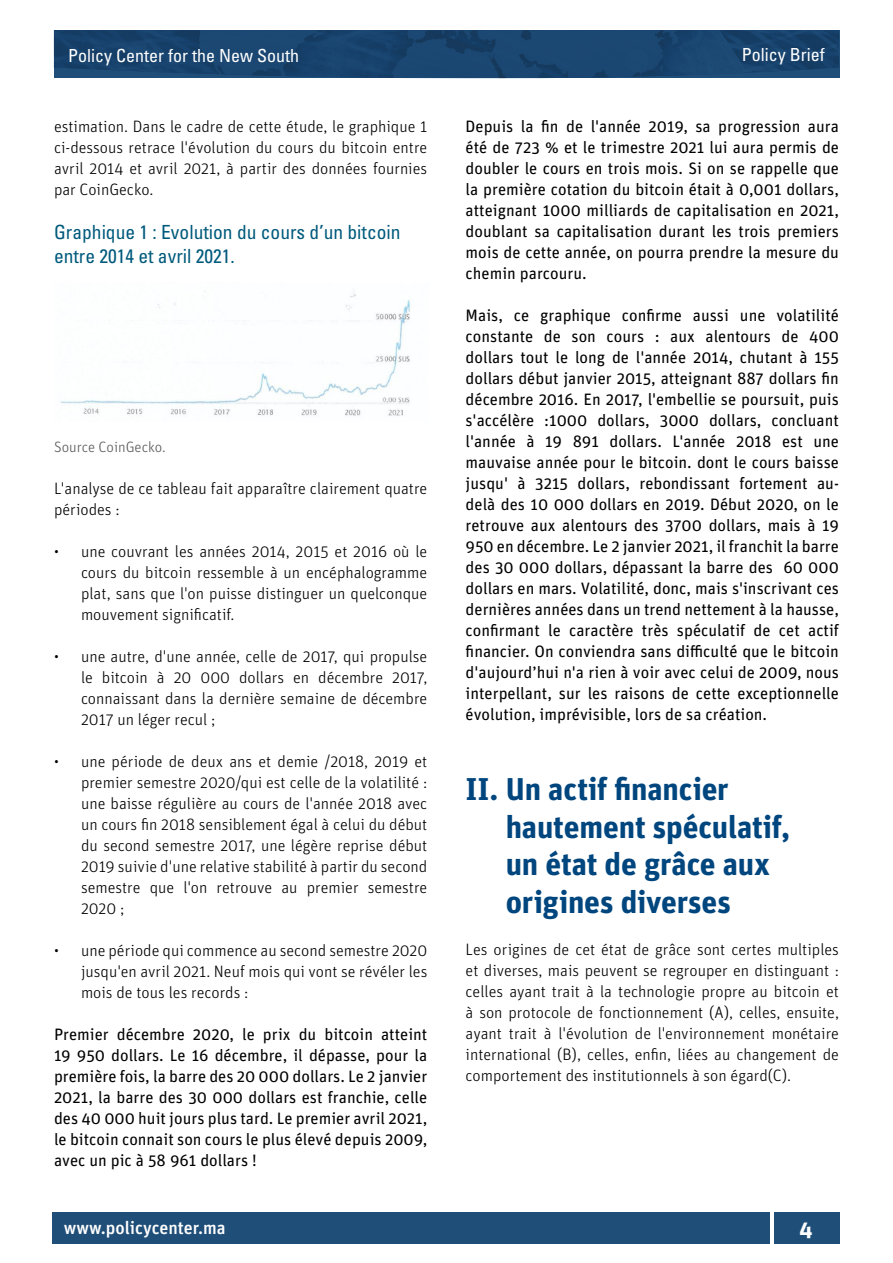
<style>
.page{position:relative;width:893px;height:1263px;background:#fff}
.page>*{position:absolute;margin:0;border:0;box-sizing:border-box;transform-origin:0 0}
.t1{font:700 31.5px/37.8px "Unit Pro";letter-spacing:-.005em;color:#00467e}
.t2{font:700 22.5px "Unit Pro";color:#fff}
.t3{font:condensed 19.5px/23.4px "Univers LT Std";color:#005a7c}
.t4{font:condensed 18px "Univers LT Std";color:#fff}
.t5{font:500 18px "Unit Pro";color:#fff}
.t6{font:16.5px/21px "Unit Pro";color:#000;text-align:justify}
.t7{font:300 16.5px/21px "Unit Pro";color:#000;text-align:justify}
.t8{font:300 15px "Unit Pro";color:#58585c}
</style>
<div class="page">
<img style="left:54px;top:30px;width:785px;height:49px">
<div style="left:52px;top:1212px;width:718px;height:31px;background:#1f4e79"></div>
<div style="left:774px;top:1212px;width:65px;height:31px;background:#1f4e79"></div>
<img style="left:60px;top:291px;width:351px;height:125px">
<p class="t4" style="left:68px;top:44px;width:232px">Policy Center for the New South</p>
<p class="t4" style="left:742px;top:43px;width:84px">Policy Brief</p>
<p class="t7" style="left:54px;top:116px;width:375px">estimation. Dans le cadre de cette étude, le graphique 1 ci-dessous retrace l'évolution du cours du bitcoin entre avril 2014 et avril 2021, à partir des données fournies par CoinGecko.</p>
<p class="t3" style="left:54px;top:220px;width:348px">Graphique 1 : Evolution du cours d’un bitcoin entre 2014 et avril 2021.</p>
<p class="t8" style="left:54px;top:438px;width:113px">Source CoinGecko.</p>
<p class="t7" style="left:54px;top:478px;width:375px">L'analyse de ce tableau fait apparaître clairement quatre périodes :</p>
<p class="t7" style="left:81px;top:541px;width:348px;text-indent:-27px">• une couvrant les années 2014, 2015 et 2016 où le cours du bitcoin ressemble à un encéphalogramme plat, sans que l'on puisse distinguer un quelconque mouvement significatif.</p>
<p class="t7" style="left:81px;top:646px;width:348px;text-indent:-27px">• une autre, d'une année, celle de 2017, qui propulse le bitcoin à 20 000 dollars en décembre 2017, connaissant dans la dernière semaine de décembre 2017 un léger recul ;</p>
<p class="t7" style="left:81px;top:751px;width:348px;text-indent:-27px">• une période de deux ans et demie /2018, 2019 et premier semestre 2020/qui est celle de la volatilité : une baisse régulière au cours de l'année 2018 avec un cours fin 2018 sensiblement égal à celui du début du second semestre 2017, une légère reprise début 2019 suivie d'une relative stabilité à partir du second semestre que l'on retrouve au premier semestre 2020 ;</p>
<p class="t7" style="left:81px;top:940px;width:348px;text-indent:-27px">• une période qui commence au second semestre 2020 jusqu'en avril 2021. Neuf mois qui vont se révéler les mois de tous les records :</p>
<p class="t6" style="left:54px;top:1023px;width:375px">Premier décembre 2020, le prix du bitcoin atteint 19 950 dollars. Le 16 décembre, il dépasse, pour la première fois, la barre des 20 000 dollars. Le 2 janvier 2021, la barre des 30 000 dollars est franchie, celle des 40 000 huit jours plus tard. Le premier avril 2021, le bitcoin connait son cours le plus élevé depuis 2009, avec un pic à 58 961 dollars !</p>
<p class="t6" style="left:466px;top:115px;width:375px">Depuis la fin de l'année 2019, sa progression aura été de 723 % et le trimestre 2021 lui aura permis de doubler le cours en trois mois. Si on se rappelle que la première cotation du bitcoin était à 0,001 dollars, atteignant 1000 milliards de capitalisation en 2021, doublant sa capitalisation durant les trois premiers mois de cette année, on pourra prendre la mesure du chemin parcouru.</p>
<p class="t6" style="left:466px;top:304px;width:375px">Mais, ce graphique confirme aussi une volatilité constante de son cours : aux alentours de 400 dollars tout le long de l'année 2014, chutant à 155 dollars début janvier 2015, atteignant 887 dollars fin décembre 2016. En 2017, l'embellie se poursuit, puis s'accélère :1000 dollars, 3000 dollars, concluant l'année à 19 891 dollars. L'année 2018 est une mauvaise année pour le bitcoin. dont le cours baisse jusqu' à 3215 dollars, rebondissant fortement au&shy;delà des 10 000 dollars en 2019. Début 2020, on le retrouve aux alentours des 3700 dollars, mais à 19<br>950 en décembre. Le 2 janvier 2021, il franchit la barre des 30 000 dollars, dépassant la barre des 60 000 dollars en mars. Volatilité, donc, mais s'inscrivant ces dernières années dans un trend nettement à la hausse, confirmant le caractère très spéculatif de cet actif financier. On conviendra sans difficulté que le bitcoin d'aujourd’hui n'a rien à voir avec celui de 2009, nous interpellant, sur les raisons de cette exceptionnelle évolution, imprévisible, lors de sa création.</p>
<h1 class="t1" style="left:506px;top:769px;width:286px;text-indent:-40px">II. Un actif financier hautement spéculatif, un état de grâce aux origines diverses</h1>
<p class="t7" style="left:466px;top:939px;width:375px">Les origines de cet état de grâce sont certes multiples et diverses, mais peuvent se regrouper en distinguant : celles ayant trait à la technologie propre au bitcoin et à son protocole de fonctionnement (A), celles, ensuite, ayant trait à l'évolution de l'environnement monétaire international (B), celles, enfin, liées au changement de comportement des institutionnels à son égard(C).</p>
<p class="t5" style="left:64px;top:1216px;width:164px">www.policycenter.ma</p>
<h2 class="t2" style="left:799px;top:1214px;width:15px">4</h2>
</div>
